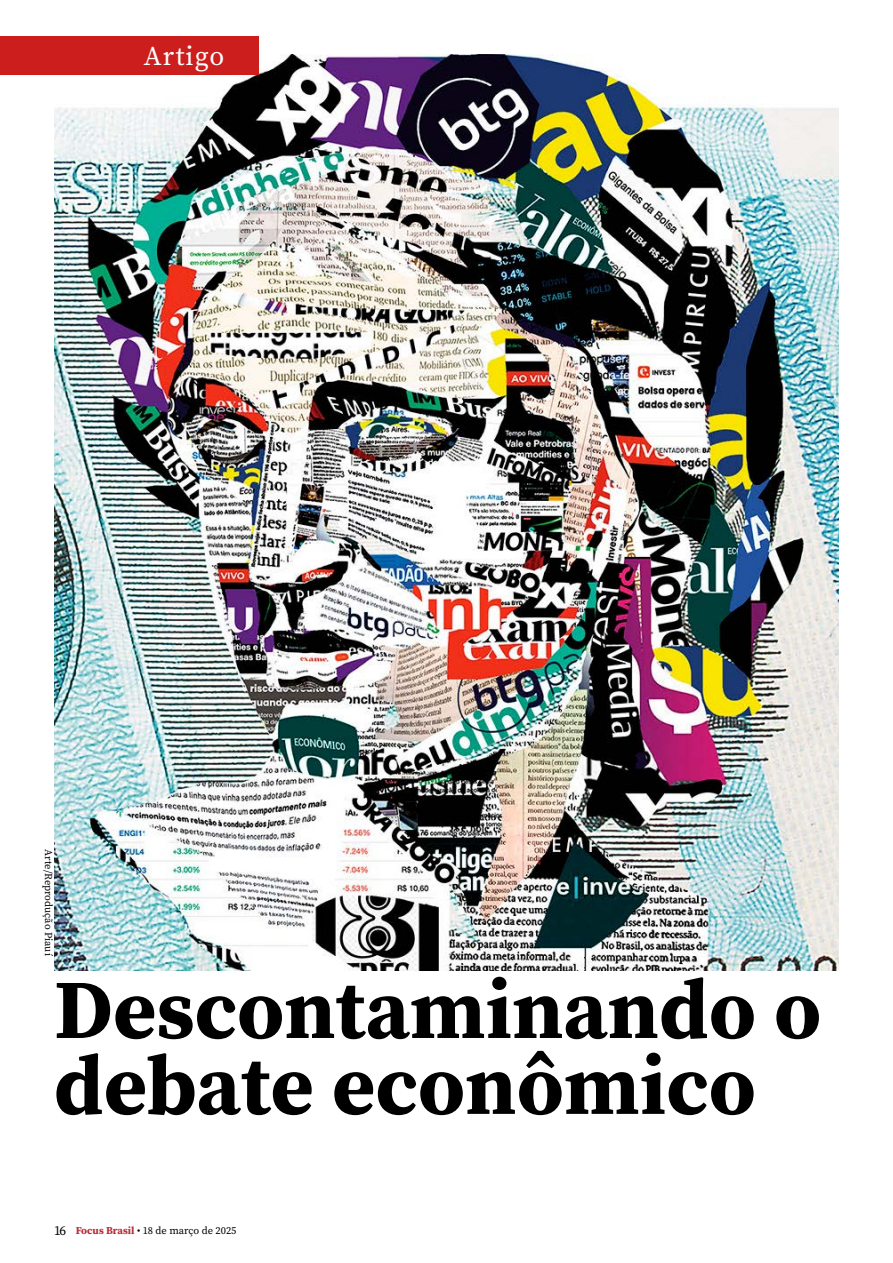
<style>
.page{position:relative;width:893px;height:1263px;background:#fff}
.page>*{position:absolute;margin:0;border:0;box-sizing:border-box;transform-origin:0 0}
.t1{font:700 83.7px/75.9px "Source Serif Pro";color:#000}
.t2{font:27px "Source Serif Pro";letter-spacing:.04em;color:#fff}
.t3{font:10.5px "Source Serif Pro";color:#000}
.s1{font-size:13.5px}
.s2{font-weight:700;color:#b72735}
</style>
<div class="page">
<img style="left:54px;top:54px;width:785px;height:916px">
<div style="left:0;top:37px;width:258px;height:38px;background:#cc1f1d"></div>
<h2 class="t2" style="left:144px;top:38px;width:82px">Artigo</h2>
<p class="t3" style="left:56px;top:849px;width:108px;rotate:90deg">Arte/Reprodução Piauí</p>
<h1 class="t1" style="left:54px;top:971px;width:769px">Descontaminando o debate econômico</h1>
<p class="t3" style="left:54px;top:1224px;width:184px"><span class="s1">16</span> <span class="s2">Focus Brasil</span> • 18 de março de 2025</p>
</div>
